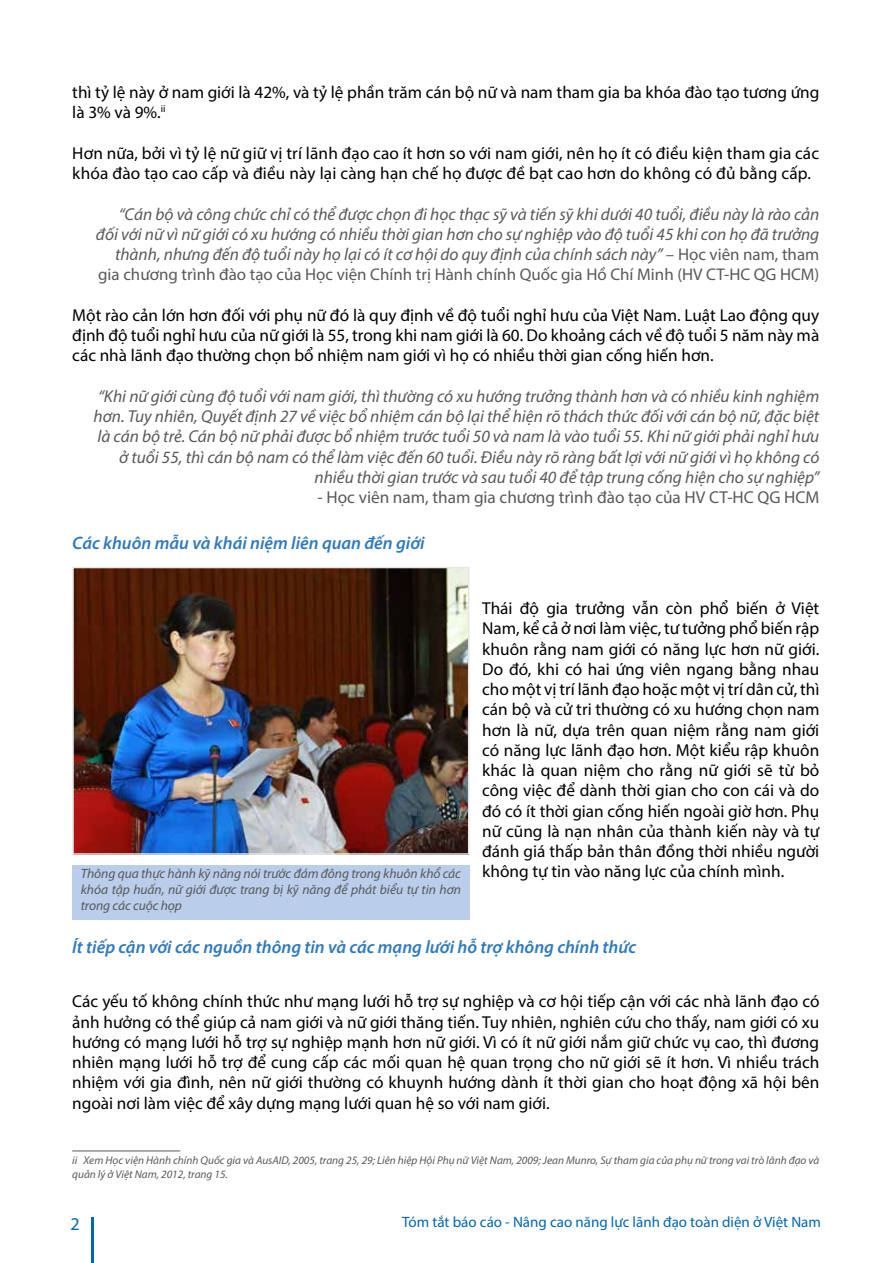
<style>
.page{position:relative;width:893px;height:1263px;background:#fff}
.page>*{position:absolute;margin:0;border:0;box-sizing:border-box;transform-origin:0 0}
.t1{font:italic 600 18px "Myriad Pro";color:#2f7abc}
.t2{font:18px "Myriad Pro";color:#0067b1}
.t3{font:17.25px/20.2px "Myriad Pro";color:#000;text-align:justify}
.t4{font:italic 17.25px/20.2px "Myriad Pro";color:#58595b;text-align:right}
.t5{font:17.25px "Myriad Pro";color:#58595b}
.t6{font:16.95px "Myriad Pro";color:#58595b}
.t7{font:15px "Myriad Pro";color:#0067b1}
.t8{font:italic 13.5px/16.2px "Myriad Pro";letter-spacing:-.005em;color:#58595b;text-align:justify}
.t9{font:italic 11.25px/13.5px "Myriad Pro";color:#58595b}
.s1{font-style:normal;font-size:16.95px}
</style>
<div class="page">
<hr style="left:91px;top:1217px;width:3px;height:46px;background:#0067b1">
<hr style="left:72px;top:1151px;width:108px;height:1px;background:#58595b">
<img style="left:75px;top:570px;width:391px;height:282px">
<div style="left:72px;top:567px;width:397px;height:288px;border:2px solid #e6e6e6"></div>
<div style="left:72px;top:865px;width:397px;height:54px;background:#bacdea"></div>
<p class="t3" style="left:72px;top:82px;width:749px">thì tỷ lệ này ở nam giới là 42%, và tỷ lệ phần trăm cán bộ nữ và nam tham gia ba khóa đào tạo tương ứng là 3% và 9%.<sup>ii</sup></p>
<p class="t3" style="left:72px;top:143px;width:748px">Hơn nữa, bởi vì tỷ lệ nữ giữ vị trí lãnh đạo cao ít hơn so với nam giới, nên họ ít có điều kiện tham gia các khóa đào tạo cao cấp và điều này lại càng hạn chế họ được đề bạt cao hơn do không có đủ bằng cấp.</p>
<p class="t4" style="left:96px;top:203px;width:725px">“Cán bộ và công chức chỉ có thể được chọn đi học thạc sỹ và tiến sỹ khi dưới 40 tuổi, điều này là rào cản đối với nữ vì nữ giới có xu hướng có nhiều thời gian hơn cho sự nghiệp vào độ tuổi 45 khi con họ đã trưởng thành, nhưng đến độ tuổi này họ lại có ít cơ hội do quy định của chính sách này” <span class="s1">– Học viên nam, tham</span></p>
<p class="t6" style="left:98px;top:264px;width:723px">gia chương trình đào tạo của Học viện Chính trị Hành chính Quốc gia Hồ Chí Minh (HV CT-HC QG HCM)</p>
<p class="t3" style="left:72px;top:305px;width:748px">Một rào cản lớn hơn đối với phụ nữ đó là quy định về độ tuổi nghỉ hưu của Việt Nam. Luật Lao động quy định độ tuổi nghỉ hưu của nữ giới là 55, trong khi nam giới là 60. Do khoảng cách về độ tuổi 5 năm này mà các nhà lãnh đạo thường chọn bổ nhiệm nam giới vì họ có nhiều thời gian cống hiến hơn.</p>
<p class="t4" style="left:94px;top:386px;width:727px">“Khi nữ giới cùng độ tuổi với nam giới, thì thường có xu hướng trưởng thành hơn và có nhiều kinh nghiệm hơn. Tuy nhiên, Quyết định 27 về việc bổ nhiệm cán bộ lại thể hiện rõ thách thức đối với cán bộ nữ, đặc biệt là cán bộ trẻ. Cán bộ nữ phải được bổ nhiệm trước tuổi 50 và nam là vào tuổi 55. Khi nữ giới phải nghỉ hưu ở tuổi 55, thì cán bộ nam có thể làm việc đến 60 tuổi. Điều này rõ ràng bất lợi với nữ giới vì họ không có nhiều thời gian trước và sau tuổi 40 để tập trung cống hiện cho sự nghiệp”</p>
<p class="t5" style="left:318px;top:487px;width:503px">- Học viên nam, tham gia chương trình đào tạo của HV CT-HC QG HCM</p>
<p class="t1" style="left:72px;top:532px;width:354px">Các khuôn mẫu và khái niệm liên quan đến giới</p>
<p class="t8" style="left:81px;top:865px;width:382px">Thông qua thực hành kỹ năng nói trước đám đông trong khuôn khổ các khóa tập huấn, nữ giới được trang bị kỹ năng để phát biểu tự tin hơn trong các cuộc họp</p>
<p class="t3" style="left:482px;top:598px;width:339px">Thái độ gia trưởng vẫn còn phổ biến ở Việt Nam, kể cả ở nơi làm việc, tư tưởng phổ biến rập khuôn rằng nam giới có năng lực hơn nữ giới.<br>Do đó, khi có hai ứng viên ngang bằng nhau cho một vị trí lãnh đạo hoặc một vị trí dân cử, thì cán bộ và cử tri thường có xu hướng chọn nam hơn là nữ, dựa trên quan niệm rằng nam giới có năng lực lãnh đạo hơn. Một kiểu rập khuôn khác là quan niệm cho rằng nữ giới sẽ từ bỏ công việc để dành thời gian cho con cái và do đó có ít thời gian cống hiến ngoài giờ hơn. Phụ nữ cũng là nạn nhân của thành kiến này và tự đánh giá thấp bản thân đồng thời nhiều người không tự tin vào năng lực của chính mình.</p>
<p class="t1" style="left:72px;top:935px;width:565px">Ít tiếp cận với các nguồn thông tin và các mạng lưới hỗ trợ không chính thức</p>
<p class="t3" style="left:72px;top:991px;width:749px">Các yếu tố không chính thức như mạng lưới hỗ trợ sự nghiệp và cơ hội tiếp cận với các nhà lãnh đạo có ảnh hưởng có thể giúp cả nam giới và nữ giới thăng tiến. Tuy nhiên, nghiên cứu cho thấy, nam giới có xu hướng có mạng lưới hỗ trợ sự nghiệp mạnh hơn nữ giới. Vì có ít nữ giới nắm giữ chức vụ cao, thì đương nhiên mạng lưới hỗ trợ để cung cấp các mối quan hệ quan trọng cho nữ giới sẽ ít hơn. Vì nhiều trách nhiệm với gia đình, nên nữ giới thường có khuynh hướng dành ít thời gian cho hoạt động xã hội bên ngoài nơi làm việc để xây dựng mạng lưới quan hệ so với nam giới.</p>
<p class="t9" style="left:72px;top:1154px;width:748px">ii Xem Học viện Hành chính Quốc gia và AusAID, 2005, trang 25, 29; Liên hiệp Hội Phụ nữ Việt Nam, 2009; Jean Munro, Sự tham gia của phụ nữ trong vai trò lãnh đạo và quản lý ở Việt Nam, 2012, trang 15.</p>
<p class="t2" style="left:70px;top:1212px;width:11px">2</p>
<p class="t7" style="left:402px;top:1213px;width:420px">Tóm tắt báo cáo - Nâng cao năng lực lãnh đạo toàn diện ở Việt Nam</p>
</div>
